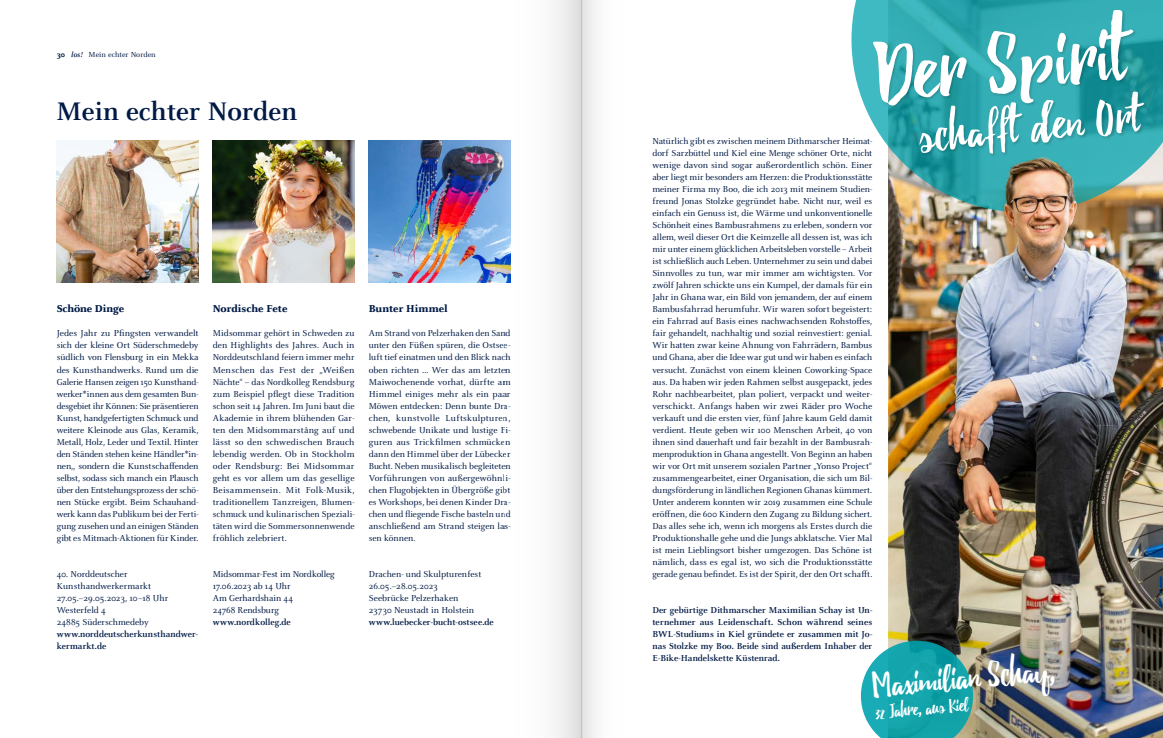
<style>
.page{position:relative;width:1163px;height:738px;background:#fff}
.page>*{position:absolute;margin:0;border:0;box-sizing:border-box;transform-origin:0 0}
.HL_Script_5{font:89.4px "Beacon";color:#fff}
.HL_Script_5-2{font:50.4px "Beacon";color:#fff}
.t1{font:37.5px "Beacon";color:#fff}
.HL_1{font:700 28px "Celeste OT";color:#001a45}
.t2{font:19.9px "Beacon";color:#fff}
.HL_Spalte{font:800 11px "Celeste OT";letter-spacing:-.01em;color:#001a45}
.Copy{font:9.5px/12px "Celeste OT";letter-spacing:-.005em;color:#001a45;text-align:justify}
.Copy-2{font:9.5px/12px "Celeste OT";letter-spacing:-.005em;color:#001a45;text-align:justify;scale:.96 1}
.Copy-3{font:700 9.5px/12px "Celeste OT";letter-spacing:-.005em;color:#001a45;text-align:justify}
.t3{font:8px "Celeste OT";color:#001a45}
.s1{font-weight:800}
.s2{font-weight:700;font-style:italic}
</style>
<div class="page">
<img style="left:888px;top:212px;width:274px;height:525px">
<img style="left:851px;top:0;width:311px;height:212px">
<div style="left:872px;top:9px;width:275px;height:148px;background:#181716;opacity:.2"></div>
<svg style="left:860px;top:640px;width:112px;height:97px;background:#32a9ad"></svg>
<img style="left:987px;top:139px;width:100px;height:153px">
<img style="left:57px;top:140px;width:141px;height:142px">
<img style="left:213px;top:141px;width:141px;height:141px">
<img style="left:369px;top:140px;width:136px;height:142px">
<div style="left:581px;top:0;width:47px;height:737px;background:linear-gradient(to right,#e9e9e9,#fff)"></div>
<div style="left:505px;top:0;width:76px;height:737px;background:linear-gradient(to right,#fff,#e9e8e7)"></div>
<p class="t3" style="left:57px;top:50px;width:101px"><span class="s1">30</span> <span class="s2">los!</span> Mein echter Norden</p>
<h1 class="HL_1" style="left:56px;top:95px;width:243px">Mein echter Norden</h1>
<h2 class="HL_Spalte" style="left:57px;top:302px;width:69px">Schöne Dinge</h2>
<p class="Copy" style="left:57px;top:327px;width:143px">Jedes Jahr zu Pfingsten verwandelt sich der kleine Ort Süderschmedeby südlich von Flensburg in ein Mekka des Kunsthandwerks. Rund um die Galerie Hansen zeigen 150 Kunsthand&shy;werker*innen aus dem gesamten Bun&shy;desgebiet ihr Können: Sie präsentieren Kunst, handgefertigten Schmuck und weitere Kleinode aus Glas, Keramik, Metall, Holz, Leder und Textil. Hinter den Ständen stehen keine Händler*in&shy;nen,, sondern die Kunstschaffenden selbst, sodass sich manch ein Plausch über den Entstehungsprozess der schö&shy;nen Stücke ergibt. Beim Schauhand&shy;werk kann das Publikum bei der Ferti&shy;gung zusehen und an einigen Ständen gibt es Mitmach-Aktionen für Kinder.</p>
<p class="Copy" style="left:57px;top:567px;width:96px">40. Norddeutscher<br>Kunsthandwerkermarkt</p>
<p class="Copy" style="left:57px;top:591px;width:113px">27.05.–29.05.2023, 10–18 Uhr</p>
<p class="Copy" style="left:57px;top:603px;width:51px">Westerfeld 4</p>
<p class="Copy" style="left:57px;top:615px;width:93px">24885 Süderschmedeby</p>
<p class="Copy-3" style="left:57px;top:627px;width:143px">www.norddeutscherkunsthandwer&shy;kermarkt.de</p>
<h2 class="HL_Spalte" style="left:213px;top:302px;width:76px">Nordische Fete</h2>
<p class="Copy" style="left:213px;top:327px;width:143px">Midsommar gehört in Schweden zu den Highlights des Jahres. Auch in Norddeutschland feiern immer mehr Menschen das Fest der „Weißen Nächte“ – das Nordkolleg Rendsburg zum Beispiel pflegt diese Tradition schon seit 14 Jahren. Im Juni baut die Akademie in ihrem blühenden Gar&shy;ten den Midsommarstång auf und lässt so den schwedischen Brauch lebendig werden. Ob in Stockholm oder Rendsburg: Bei Midsommar geht es vor allem um das gesellige Beisammensein. Mit Folk-Musik, traditionellem Tanzreigen, Blumen&shy;schmuck und kulinarischen Speziali&shy;täten wird die Sommersonnenwende fröhlich zelebriert.</p>
<p class="Copy" style="left:213px;top:567px;width:124px">Midsommar-Fest im Nordkolleg</p>
<p class="Copy" style="left:213px;top:579px;width:79px">17.06.2023 ab 14 Uhr</p>
<p class="Copy" style="left:213px;top:591px;width:82px">Am Gerhardshain 44</p>
<p class="Copy" style="left:213px;top:603px;width:68px">24768 Rendsburg</p>
<p class="Copy-3" style="left:213px;top:615px;width:80px">www.nordkolleg.de</p>
<h2 class="HL_Spalte" style="left:369px;top:302px;width:81px">Bunter Himmel</h2>
<p class="Copy-2" style="left:369px;top:327px;width:149px">Am Strand von Pelzerhaken den Sand unter den Füßen spüren, die Ostsee&shy;luft tief einatmen und den Blick nach oben richten … Wer das am letzten Maiwochenende vorhat, dürfte am Himmel einiges mehr als ein paar Möwen entdecken: Denn bunte Dra&shy;chen, kunstvolle Luftskulpturen, schwebende Unikate und lustige Fi&shy;guren aus Trickfilmen schmücken dann den Himmel über der Lübecker Bucht. Neben musikalisch begleiteten Vorführungen von außergewöhnli&shy;chen Flugobjekten in Übergröße gibt es Workshops, bei denen Kinder Dra&shy;chen und fliegende Fische basteln und anschließend am Strand steigen las&shy;sen können.</p>
<p class="Copy" style="left:369px;top:567px;width:114px">Drachen- und Skulpturenfest</p>
<p class="Copy" style="left:369px;top:579px;width:70px">26.05.–28.05.2023</p>
<p class="Copy" style="left:369px;top:591px;width:91px">Seebrücke Pelzerhaken</p>
<p class="Copy" style="left:369px;top:603px;width:107px">23730 Neustadt in Holstein</p>
<p class="Copy-3" style="left:369px;top:615px;width:127px">www.luebecker-bucht-ostsee.de</p>
<h1 class="HL_Script_5" style="left:871px;top:19px;width:251px;rotate:-5deg">Der Spirit</h1>
<h1 class="HL_Script_5-2" style="left:915px;top:104px;width:223px;rotate:-5deg">schafft den Ort</h1>
<p class="Copy" style="left:652px;top:135px;width:221px">Natürlich gibt es zwischen meinem Dithmarscher Heimat&shy;dorf Sarzbüttel und Kiel eine Menge schöner Orte, nicht wenige davon sind sogar außerordentlich schön. Einer aber liegt mir besonders am Herzen: die Produktionsstätte meiner Firma my Boo, die ich 2013 mit meinem Studien&shy;freund Jonas Stolzke gegründet habe. Nicht nur, weil es einfach ein Genuss ist, die Wärme und unkonventionelle Schönheit eines Bambusrahmens zu erleben, sondern vor allem, weil dieser Ort die Keimzelle all dessen ist, was ich mir unter einem glücklichen Arbeitsleben vorstelle – Arbeit ist schließlich auch Leben. Unternehmer zu sein und dabei Sinnvolles zu tun, war mir immer am wichtigsten. Vor zwölf Jahren schickte uns ein Kumpel, der damals für ein Jahr in Ghana war, ein Bild von jemandem, der auf einem Bambusfahrrad herumfuhr. Wir waren sofort begeistert: ein Fahrrad auf Basis eines nachwachsenden Rohstoffes, fair gehandelt, nachhaltig und sozial reinvestiert: genial.<br>Wir hatten zwar keine Ahnung von Fahrrädern, Bambus und Ghana, aber die Idee war gut und wir haben es einfach versucht. Zunächst von einem kleinen Coworking-Space aus. Da haben wir jeden Rahmen selbst ausgepackt, jedes Rohr nachbearbeitet, plan poliert, verpackt und weiter&shy;verschickt. Anfangs haben wir zwei Räder pro Woche verkauft und die ersten vier, fünf Jahre kaum Geld damit verdient. Heute geben wir 100 Menschen Arbeit, 40 von ihnen sind dauerhaft und fair bezahlt in der Bambusrah&shy;menproduktion in Ghana angestellt. Von Beginn an haben wir vor Ort mit unserem sozialen Partner „Yonso Project“ zusammengearbeitet, einer Organisation, die sich um Bil&shy;dungsförderung in ländlichen Regionen Ghanas kümmert.<br>Unter anderem konnten wir 2019 zusammen eine Schule eröffnen, die 600 Kindern den Zugang zu Bildung sichert.</p>
<p class="Copy" style="left:652px;top:519px;width:221px">Das alles sehe ich, wenn ich morgens als Erstes durch die Produktionshalle gehe und die Jungs abklatsche. Vier Mal ist mein Lieblingsort bisher umgezogen. Das Schöne ist nämlich, dass es egal ist, wo sich die Produktionsstätte gerade genau befindet. Es ist der Spirit, der den Ort schafft.</p>
<p class="Copy-3" style="left:652px;top:603px;width:221px">Der gebürtige Dithmarscher Maximilian Schay ist Un&shy;ternehmer aus Leidenschaft. Schon während seines BWL-Studiums in Kiel gründete er zusammen mit Jo&shy;nas Stolzke my Boo. Beide sind außerdem Inhaber der E-Bike-Handelskette Küstenrad.</p>
<p class="t1" style="left:871px;top:661px;width:184px;rotate:-5deg">Maximilian Schay,</p>
<p class="t2" style="left:874px;top:699px;width:95px;rotate:-5deg">32 Jahre, aus Kiel</p>
</div>
